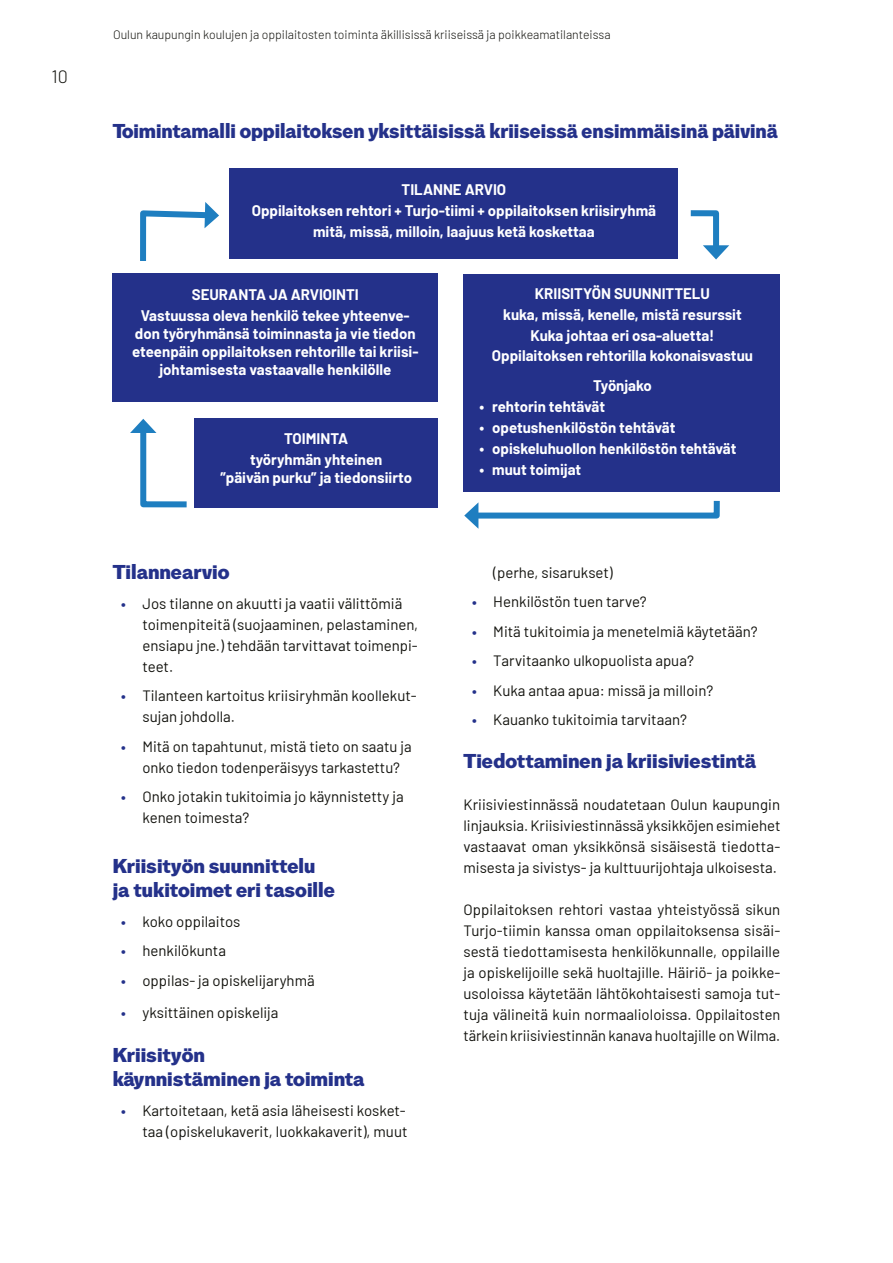
<style>
.page{position:relative;width:893px;height:1263px;background:#fff}
.page>*{position:absolute;margin:0;border:0;box-sizing:border-box;transform-origin:0 0}
.H3_otsikko{font:19.5px/24px "Oulun Graadi Otsikko";color:#24318a}
.t1{font:300 18px "Barlow";color:#12120d}
.leipis{font:15px/21px "Barlow";color:#12120d}
.kaavakuvat{font:700 15px/18px "Barlow";color:#fff;text-align:center}
.t2{font:300 12.3px "Barlow";color:#12120d}
.s1{font-weight:600;color:#24318a}
</style>
<div class="page">
<div style="left:463px;top:274px;width:317px;height:218px;background:#24318a"></div>
<div style="left:113px;top:274px;width:325px;height:128px;background:#24318a"></div>
<div style="left:195px;top:418px;width:243px;height:89px;background:#24318a"></div>
<div style="left:230px;top:168px;width:448px;height:91px;background:#24318a"></div>
<svg style="left:690px;top:210px;width:39px;height:49px"></svg>
<svg style="left:464px;top:500px;width:256px;height:29px"></svg>
<svg style="left:130px;top:419px;width:57px;height:89px"></svg>
<svg style="left:140px;top:202px;width:79px;height:59px"></svg>
<p class="t1" style="left:52px;top:64px;width:18px">10</p>
<p class="t2" style="left:113px;top:25px;width:499px">Oulun kaupungin koulujen ja oppilaitosten toiminta äkillisissä kriiseissä ja poikkeamatilanteissa</p>
<h3 class="H3_otsikko" style="left:113px;top:119px;width:666px">Toimintamalli oppilaitoksen yksittäisissä kriiseissä ensimmäisinä päivinä</h3>
<p class="kaavakuvat" style="left:402px;top:179px;width:106px">TILANNE ARVIO</p>
<p class="kaavakuvat" style="left:252px;top:200px;width:406px">Oppilaitoksen rehtori + Turjo-tiimi + oppilaitoksen kriisiryhmä</p>
<p class="kaavakuvat" style="left:313px;top:221px;width:283px">mitä, missä, milloin, laajuus ketä koskettaa</p>
<p class="kaavakuvat" style="left:192px;top:284px;width:169px">SEURANTA JA ARVIOINTI</p>
<p class="kaavakuvat" style="left:132px;top:305px;width:288px">Vastuussa oleva henkilö tekee yhteenve&shy;don työryhmänsä toiminnasta ja vie tiedon eteenpäin oppilaitoksen rehtorille tai kriisi&shy;johtamisesta vastaavalle henkilölle</p>
<p class="kaavakuvat" style="left:284px;top:428px;width:66px">TOIMINTA</p>
<p class="kaavakuvat" style="left:220px;top:449px;width:193px">työryhmän yhteinen<br>”päivän purku” ja tiedonsiirto</p>
<h3 class="H3_otsikko" style="left:113px;top:560px;width:118px">Tilannearvio</h3>
<p class="leipis" style="left:142px;top:591px;width:277px;text-indent:-21px"><span class="s1">•</span> Jos tilanne on akuutti ja vaatii välittömiä toimenpiteitä (suojaaminen, pelastaminen, ensiapu jne.) tehdään tarvittavat toimenpi&shy;teet.</p>
<p class="leipis" style="left:142px;top:684px;width:276px;text-indent:-21px"><span class="s1">•</span> Tilanteen kartoitus kriisiryhmän koollekut&shy;sujan johdolla.</p>
<p class="leipis" style="left:142px;top:734px;width:271px;text-indent:-21px"><span class="s1">•</span> Mitä on tapahtunut, mistä tieto on saatu ja onko tiedon todenperäisyys tarkastettu?</p>
<p class="leipis" style="left:142px;top:785px;width:263px;text-indent:-21px"><span class="s1">•</span> Onko jotakin tukitoimia jo käynnistetty ja kenen toimesta?</p>
<h3 class="H3_otsikko" style="left:113px;top:854px;width:224px">Kriisityön suunnittelu ja tukitoimet eri tasoille</h3>
<p class="leipis" style="left:121px;top:909px;width:121px"><span class="s1">•</span> koko oppilaitos</p>
<p class="leipis" style="left:121px;top:939px;width:106px"><span class="s1">•</span> henkilökunta</p>
<p class="leipis" style="left:121px;top:968px;width:195px"><span class="s1">•</span> oppilas- ja opiskelijaryhmä</p>
<p class="leipis" style="left:121px;top:1001px;width:159px"><span class="s1">•</span> yksittäinen opiskelija</p>
<h3 class="H3_otsikko" style="left:113px;top:1043px;width:253px">Kriisityön<br>käynnistäminen ja toiminta</h3>
<p class="leipis" style="left:121px;top:1098px;width:288px;text-align:right"><span class="s1">•</span> Kartoitetaan, ketä asia läheisesti kosket&shy;taa (opiskelukaverit, luokkakaverit), muut</p>
<p class="kaavakuvat" style="left:535px;top:283px;width:177px">KRIISITYÖN SUUNNITTELU</p>
<p class="kaavakuvat" style="left:503px;top:304px;width:240px">kuka, missä, kenelle, mistä resurssit</p>
<p class="kaavakuvat" style="left:530px;top:325px;width:186px">Kuka johtaa eri osa-aluetta!</p>
<p class="kaavakuvat" style="left:492px;top:346px;width:263px">Oppilaitoksen rehtorilla kokonaisvastuu</p>
<p class="kaavakuvat" style="left:593px;top:375px;width:60px">Työnjako</p>
<p class="kaavakuvat" style="left:479px;top:396px;width:127px">• rehtorin tehtävät</p>
<p class="kaavakuvat" style="left:479px;top:417px;width:198px">• opetushenkilöstön tehtävät</p>
<p class="kaavakuvat" style="left:479px;top:438px;width:259px">• opiskeluhuollon henkilöstön tehtävät</p>
<p class="kaavakuvat" style="left:479px;top:459px;width:103px">• muut toimijat</p>
<p class="leipis" style="left:493px;top:560px;width:121px">(perhe, sisarukset)</p>
<p class="leipis" style="left:472px;top:590px;width:176px"><span class="s1">•</span> Henkilöstön tuen tarve?</p>
<p class="leipis" style="left:472px;top:619px;width:287px"><span class="s1">•</span> Mitä tukitoimia ja menetelmiä käytetään?</p>
<p class="leipis" style="left:472px;top:649px;width:223px"><span class="s1">•</span> Tarvitaanko ulkopuolista apua?</p>
<p class="leipis" style="left:472px;top:678px;width:243px"><span class="s1">•</span> Kuka antaa apua: missä ja milloin?</p>
<p class="leipis" style="left:472px;top:708px;width:216px"><span class="s1">•</span> Kauanko tukitoimia tarvitaan?</p>
<h3 class="H3_otsikko" style="left:463px;top:749px;width:294px">Tiedottaminen ja kriisiviestintä</h3>
<p class="leipis" style="left:463px;top:793px;width:318px;text-align:justify">Kriisiviestinnässä noudatetaan Oulun kaupungin linjauksia. Kriisiviestinnässä yksikköjen esimiehet vastaavat oman yksikkönsä sisäisestä tiedotta&shy;misesta ja sivistys- ja kulttuurijohtaja ulkoisesta.</p>
<p class="leipis" style="left:463px;top:898px;width:318px;text-align:justify">Oppilaitoksen rehtori vastaa yhteistyössä sikun Turjo-tiimin kanssa oman oppilaitoksensa sisäi&shy;sestä tiedottamisesta henkilökunnalle, oppilaille ja opiskelijoille sekä huoltajille. Häiriö- ja poikke&shy;usoloissa käytetään lähtökohtaisesti samoja tut&shy;tuja välineitä kuin normaalioloissa. Oppilaitosten tärkein kriisiviestinnän kanava huoltajille on Wilma.</p>
</div>
